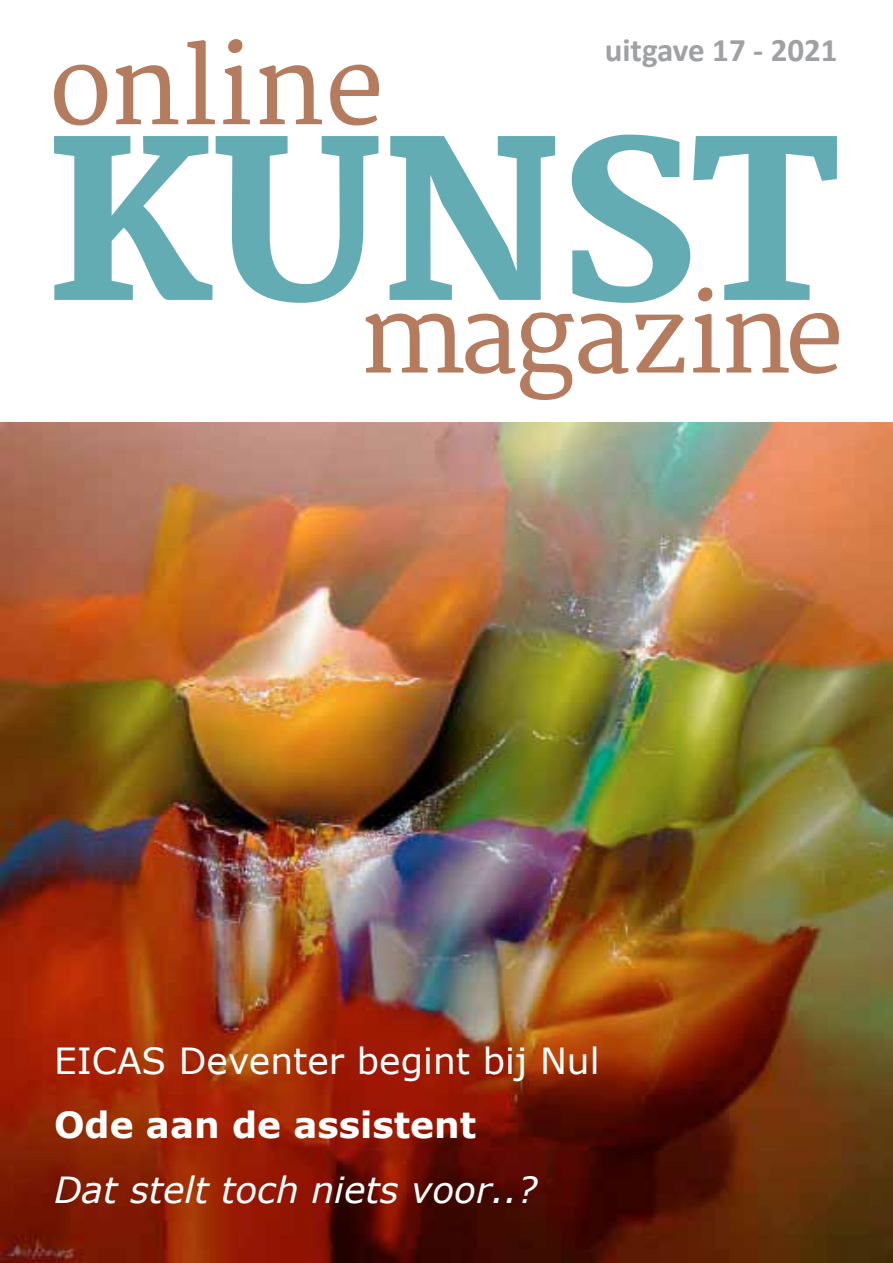
<style>
.page{position:relative;width:893px;height:1263px;background:#fff}
.page>*{position:absolute;margin:0;border:0;box-sizing:border-box;transform-origin:0 0}
.t1{font:36px "Verdana";color:#fff}
.t2{font:italic 36px "Verdana";color:#fff}
.t3{font:700 36px "Verdana";color:#fff}
.t4{font:700 33px "Calibri";color:#9fa1a4}
</style>
<div class="page">
<svg style="left:54px;top:65px;width:53px;height:60px"></svg>
<svg style="left:116px;top:65px;width:62px;height:59px"></svg>
<svg style="left:187px;top:40px;width:28px;height:84px"></svg>
<svg style="left:223px;top:39px;width:27px;height:85px"></svg>
<svg style="left:260px;top:65px;width:62px;height:59px"></svg>
<svg style="left:330px;top:65px;width:49px;height:60px"></svg>
<svg style="left:54px;top:135px;width:785px;height:265px"></svg>
<img style="left:0;top:422px;width:893px;height:841px">
<p class="t4" style="left:605px;top:29px;width:234px">uitgave 17 - 2021</p>
<p class="t1" style="left:54px;top:1036px;width:547px">EICAS Deventer begint bij Nul</p>
<p class="t3" style="left:54px;top:1099px;width:424px">Ode aan de assistent</p>
<p class="t2" style="left:54px;top:1165px;width:485px">Dat stelt toch niets voor..?</p>
</div>
